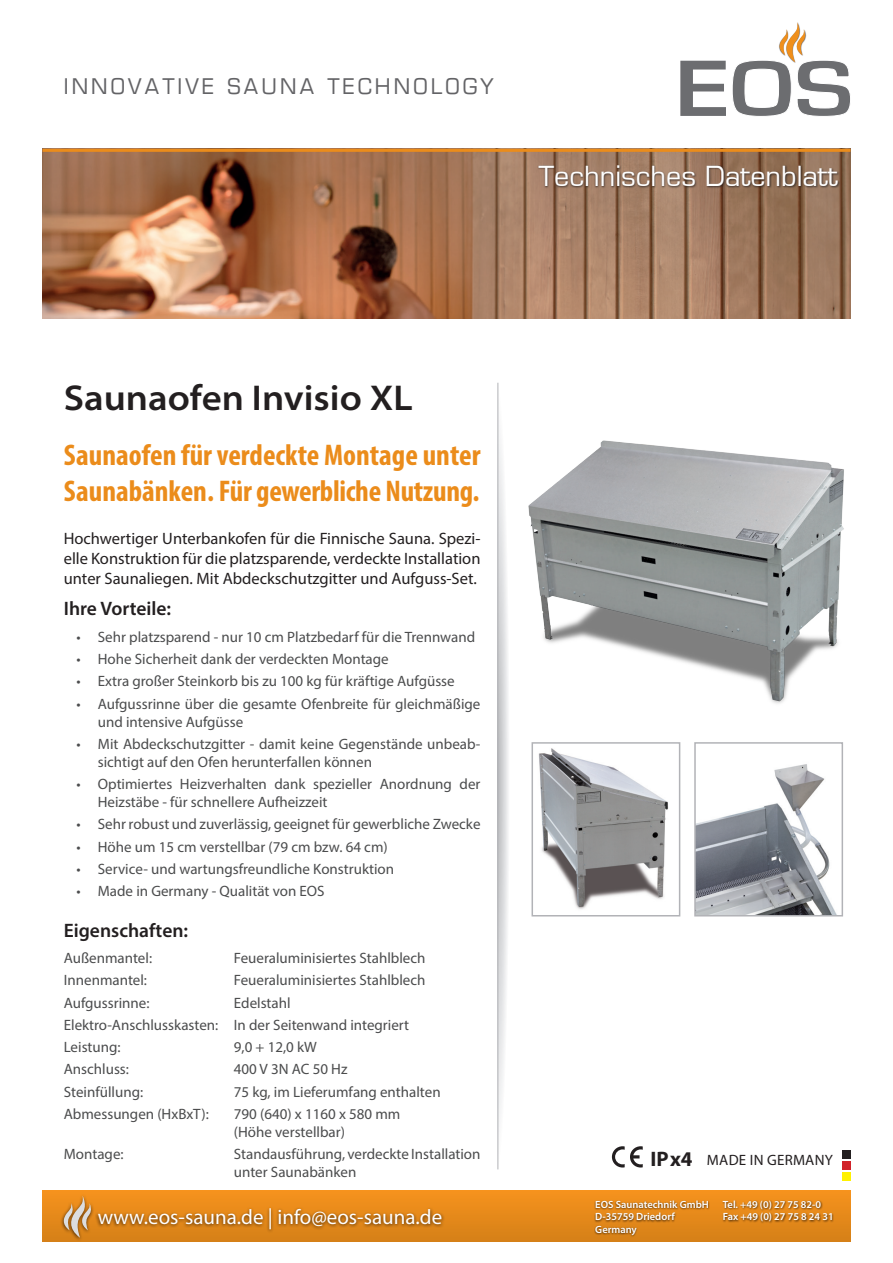
<style>
.page{position:relative;width:893px;height:1263px;background:#fff}
.page>*{position:absolute;margin:0;border:0;box-sizing:border-box;transform-origin:0 0}
.t1{font:600 semi-expanded 36px "Myriad Pro";color:#231f20}
.t2{font:700 condensed 30px/36px "Myriad Pro";color:#eb8c1b}
.t3{font:27px "Eurostile";color:#fff}
.t4{font:21px "Myriad Pro";color:#fff}
.t5{font:21px "Eurostile";letter-spacing:.15em;color:#636366}
.t6{font:600 19.5px "Myriad Pro";color:#231f20}
.t7{font:16.5px/19.8px "Myriad Pro";color:#231f20;text-align:justify}
.t8{font:15px/18px "Myriad Pro";color:#4b4c4d}
.t9{font:15px "Myriad Pro";letter-spacing:.02em;color:#231f20}
.t10{font:600 10.5px "Myriad Pro";color:#fff}
.s1{font-weight:700;font-size:21px}
</style>
<div class="page">
<svg style="left:680px;top:61px;width:46px;height:55px"></svg>
<svg style="left:732px;top:22px;width:118px;height:94px"></svg>
<img style="left:43px;top:152px;width:807px;height:167px">
<hr style="left:43px;top:149px;width:807px;height:3px;background:#eb8c1b">
<div style="left:43px;top:1191px;width:807px;height:51px;background:linear-gradient(to bottom,#f6921d,#d58017)"></div>
<div style="left:95px;top:1206px;width:350px;height:28px;background:#231f20;opacity:.75"></div>
<div style="left:60px;top:1194px;width:34px;height:48px;background:#231f20;opacity:.75"></div>
<svg style="left:61px;top:1195px;width:31px;height:43px"></svg>
<div style="left:594px;top:1199px;width:239px;height:38px;background:#231f20;opacity:.75"></div>
<svg style="left:498px;top:383px;width:10px;height:786px"></svg>
<hr style="left:497px;top:383px;width:1px;height:786px;background:#b2b3b7">
<div style="left:842px;top:1150px;width:8px;height:9px;background:#231f20"></div>
<div style="left:842px;top:1161px;width:8px;height:9px;background:#d1232a"></div>
<div style="left:842px;top:1172px;width:8px;height:8px;background:#fff101"></div>
<img style="left:506px;top:425px;width:338px;height:293px">
<img style="left:538px;top:748px;width:130px;height:161px">
<div style="left:531px;top:742px;width:149px;height:174px;border:2px solid #b2b3b7"></div>
<img style="left:697px;top:764px;width:139px;height:149px">
<div style="left:694px;top:742px;width:149px;height:174px;border:2px solid #b2b3b7"></div>
<svg style="left:612px;top:1146px;width:31px;height:21px"></svg>
<div style="left:537px;top:165px;width:303px;height:24px;background:#231f20;opacity:.75"></div>
<h3 class="t5" style="left:64px;top:74px;width:432px">INNOVATIVE SAUNA TECHNOLOGY</h3>
<h3 class="t3" style="left:538px;top:160px;width:301px">Technisches Datenblatt</h3>
<h1 class="t1" style="left:64px;top:378px;width:351px">Saunaofen Invisio XL</h1>
<h2 class="t2" style="left:64px;top:436px;width:418px">Saunaofen für verdeckte Montage unter<br>Saunabänken. Für gewerbliche Nutzung.</h2>
<p class="t7" style="left:64px;top:528px;width:418px">Hochwertiger Unterbankofen für die Finnische Sauna. Spezi&shy;elle Konstruktion für die platzsparende, verdeckte Installation unter Saunaliegen. Mit Abdeckschutzgitter und Aufguss-Set.</p>
<h3 class="t6" style="left:64px;top:596px;width:109px">Ihre Vorteile:</h3>
<p class="t8" style="left:77px;top:628px;width:400px">• Sehr platzsparend - nur 10 cm Platzbedarf für die Trennwand</p>
<p class="t8" style="left:77px;top:650px;width:314px">• Hohe Sicherheit dank der verdeckten Montage</p>
<p class="t8" style="left:77px;top:672px;width:380px">• Extra großer Steinkorb bis zu 100 kg für kräftige Aufgüsse</p>
<p class="t8" style="left:98px;top:694px;width:384px;text-indent:-21px">• Aufgussrinne über die gesamte Ofenbreite für gleichmäßige und intensive Aufgüsse</p>
<p class="t8" style="left:98px;top:735px;width:384px;text-indent:-21px">• Mit Abdeckschutzgitter - damit keine Gegenstände unbeab&shy;sichtigt auf den Ofen herunterfallen können</p>
<p class="t8" style="left:98px;top:775px;width:384px;text-indent:-21px">• Optimiertes Heizverhalten dank spezieller Anordnung der<br>Heizstäbe - für schnellere Aufheizzeit</p>
<p class="t8" style="left:77px;top:815px;width:405px">• Sehr robust und zuverlässig, geeignet für gewerbliche Zwecke</p>
<p class="t8" style="left:77px;top:837px;width:313px">• Höhe um 15 cm verstellbar (79 cm bzw. 64 cm)</p>
<p class="t8" style="left:77px;top:860px;width:319px">• Service- und wartungsfreundliche Konstruktion</p>
<p class="t8" style="left:77px;top:882px;width:250px">• Made in Germany - Qualität von EOS</p>
<h3 class="t6" style="left:64px;top:918px;width:126px">Eigenschaften:</h3>
<p class="t8" style="left:64px;top:949px;width:90px">Außenmantel:</p>
<p class="t8" style="left:234px;top:949px;width:193px">Feueraluminisiertes Stahlblech</p>
<p class="t8" style="left:64px;top:971px;width:85px">Innenmantel:</p>
<p class="t8" style="left:234px;top:971px;width:193px">Feueraluminisiertes Stahlblech</p>
<p class="t8" style="left:64px;top:993px;width:87px">Aufgussrinne:</p>
<p class="t8" style="left:64px;top:991px;width:347px;line-height:22.2px;text-indent:170px">Edelstahl<br>Elektro-Anschlusskasten: In der Seitenwand integriert<br>Leistung:</p>
<p class="t8" style="left:234px;top:1038px;width:84px">9,0 + 12,0 kW</p>
<p class="t8" style="left:64px;top:1060px;width:67px">Anschluss:</p>
<p class="t8" style="left:234px;top:1060px;width:115px">400 V 3N AC 50 Hz</p>
<p class="t8" style="left:64px;top:1082px;width:81px">Steinfüllung:</p>
<p class="t8" style="left:234px;top:1082px;width:208px">75 kg, im Lieferumfang enthalten</p>
<p class="t8" style="left:64px;top:1105px;width:147px">Abmessungen (HxBxT):</p>
<p class="t8" style="left:234px;top:1105px;width:168px">790 (640) x 1160 x 580 mm (Höhe verstellbar)</p>
<p class="t8" style="left:64px;top:1145px;width:61px">Montage:</p>
<p class="t8" style="left:234px;top:1145px;width:248px">Standausführung, verdeckte Installation unter Saunabänken</p>
<h3 class="t4" style="left:98px;top:1204px;width:346px">www.eos-sauna.de | info@eos-sauna.de</h3>
<p class="t9" style="left:651px;top:1150px;width:184px"><span class="s1">IP x4</span> MADE IN GERMANY</p>
<p class="t10" style="left:595px;top:1197px;width:115px">EOS Saunatechnik GmbH</p>
<p class="t10" style="left:723px;top:1197px;width:100px">Tel. +49 (0) 27 75 82-0</p>
<p class="t10" style="left:595px;top:1210px;width:81px">D-35759 Driedorf</p>
<p class="t10" style="left:723px;top:1210px;width:112px">Fax +49 (0) 27 75 8 24 31</p>
<p class="t10" style="left:595px;top:1222px;width:43px">Germany</p>
</div>
